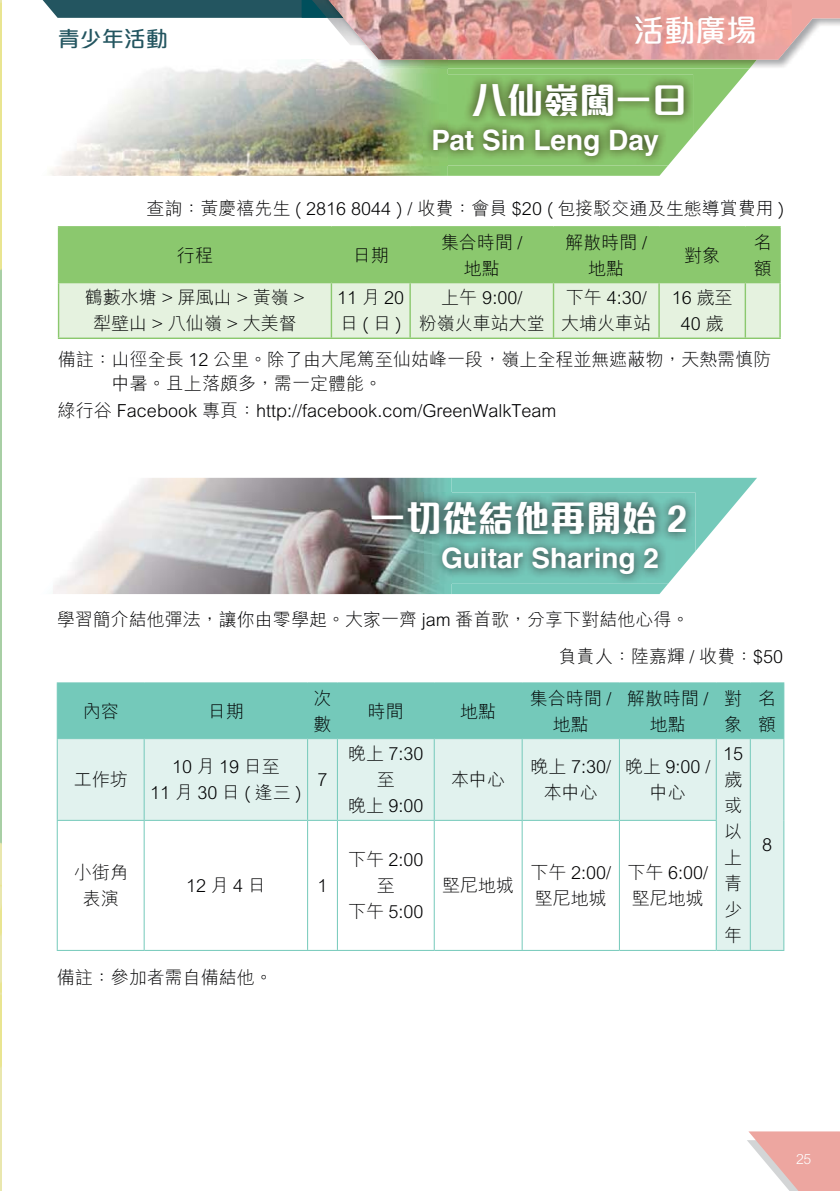
<style>
.page{position:relative;width:840px;height:1191px;background:#fff}
.page>*{position:absolute;margin:0;border:0;box-sizing:border-box;transform-origin:0 0}
.t1{font:36px "M Elle HK Xbold E Ten B5 H";color:#fff}
.t2{font:31px "M Elle HK Medium E Ten B5 H";color:#fff}
.t3{font:700 28px "Helvetica CE";color:#fff}
.t4{font:22px "M Elle HK Medium E Ten B5 H";color:#235560}
.t5{font:18px/26px "M Hei HK Light E Ten B5 H";color:#000102;text-align:center}
.t6{font:14px "M Hei HK Light E Ten B5 H";color:#fff}
</style>
<div class="page">
<svg style="left:447px;top:68px;width:302px;height:108px"></svg>
<img style="left:49px;top:68px;width:398px;height:108px">
<img style="left:423px;top:74px;width:269px;height:91px">
<svg style="left:451px;top:478px;width:305px;height:116px"></svg>
<img style="left:53px;top:478px;width:398px;height:116px">
<div style="left:58px;top:683px;width:724px;height:55px;background:#74c9ba"></div>
<svg style="left:58px;top:739px;width:724px;height:211px"></svg>
<hr style="left:57px;top:682px;width:87px;height:1px;background:#74c9ba">
<hr style="left:57px;top:683px;width:1px;height:55px;background:#74c9ba">
<hr style="left:144px;top:682px;width:163px;height:1px;background:#74c9ba">
<hr style="left:143px;top:683px;width:1px;height:55px;background:#74c9ba">
<hr style="left:307px;top:682px;width:30px;height:1px;background:#74c9ba">
<hr style="left:307px;top:683px;width:1px;height:55px;background:#74c9ba">
<hr style="left:337px;top:682px;width:97px;height:1px;background:#74c9ba">
<hr style="left:337px;top:683px;width:1px;height:55px;background:#74c9ba">
<hr style="left:434px;top:682px;width:88px;height:1px;background:#74c9ba">
<hr style="left:433px;top:683px;width:1px;height:55px;background:#74c9ba">
<hr style="left:522px;top:682px;width:97px;height:1px;background:#74c9ba">
<hr style="left:521px;top:683px;width:1px;height:55px;background:#74c9ba">
<hr style="left:619px;top:682px;width:96px;height:1px;background:#74c9ba">
<hr style="left:618px;top:683px;width:1px;height:55px;background:#74c9ba">
<hr style="left:715px;top:682px;width:34px;height:1px;background:#74c9ba">
<hr style="left:715px;top:683px;width:1px;height:55px;background:#74c9ba">
<hr style="left:749px;top:682px;width:34px;height:1px;background:#74c9ba">
<hr style="left:749px;top:683px;width:1px;height:55px;background:#74c9ba">
<hr style="left:782px;top:683px;width:1px;height:55px;background:#74c9ba">
<hr style="left:57px;top:738px;width:87px;height:1px;background:#74c9ba">
<hr style="left:57px;top:739px;width:1px;height:81px;background:#74c9ba">
<hr style="left:144px;top:738px;width:163px;height:1px;background:#74c9ba">
<hr style="left:143px;top:739px;width:1px;height:81px;background:#74c9ba">
<hr style="left:307px;top:738px;width:30px;height:1px;background:#74c9ba">
<hr style="left:307px;top:739px;width:1px;height:81px;background:#74c9ba">
<hr style="left:337px;top:738px;width:97px;height:1px;background:#74c9ba">
<hr style="left:337px;top:739px;width:1px;height:81px;background:#74c9ba">
<hr style="left:434px;top:738px;width:88px;height:1px;background:#74c9ba">
<hr style="left:433px;top:739px;width:1px;height:81px;background:#74c9ba">
<hr style="left:522px;top:738px;width:97px;height:1px;background:#74c9ba">
<hr style="left:521px;top:739px;width:1px;height:81px;background:#74c9ba">
<hr style="left:619px;top:738px;width:96px;height:1px;background:#74c9ba">
<hr style="left:618px;top:739px;width:1px;height:81px;background:#74c9ba">
<hr style="left:715px;top:738px;width:34px;height:1px;background:#74c9ba">
<hr style="left:715px;top:739px;width:1px;height:81px;background:#74c9ba">
<hr style="left:749px;top:738px;width:34px;height:1px;background:#74c9ba">
<hr style="left:749px;top:739px;width:1px;height:81px;background:#74c9ba">
<hr style="left:782px;top:739px;width:1px;height:81px;background:#74c9ba">
<hr style="left:749px;top:820px;width:1px;height:130px;background:#74c9ba">
<hr style="left:782px;top:820px;width:1px;height:130px;background:#74c9ba">
<hr style="left:715px;top:950px;width:68px;height:1px;background:#74c9ba">
<hr style="left:57px;top:820px;width:87px;height:1px;background:#74c9ba">
<hr style="left:57px;top:821px;width:1px;height:129px;background:#74c9ba">
<hr style="left:144px;top:820px;width:163px;height:1px;background:#74c9ba">
<hr style="left:143px;top:821px;width:1px;height:129px;background:#74c9ba">
<hr style="left:307px;top:820px;width:30px;height:1px;background:#74c9ba">
<hr style="left:307px;top:821px;width:1px;height:129px;background:#74c9ba">
<hr style="left:337px;top:820px;width:97px;height:1px;background:#74c9ba">
<hr style="left:337px;top:821px;width:1px;height:129px;background:#74c9ba">
<hr style="left:434px;top:820px;width:88px;height:1px;background:#74c9ba">
<hr style="left:433px;top:821px;width:1px;height:129px;background:#74c9ba">
<hr style="left:522px;top:820px;width:97px;height:1px;background:#74c9ba">
<hr style="left:521px;top:821px;width:1px;height:129px;background:#74c9ba">
<hr style="left:619px;top:820px;width:97px;height:1px;background:#74c9ba">
<hr style="left:618px;top:821px;width:1px;height:129px;background:#74c9ba">
<hr style="left:715px;top:821px;width:1px;height:129px;background:#74c9ba">
<hr style="left:57px;top:950px;width:87px;height:1px;background:#74c9ba">
<hr style="left:144px;top:950px;width:290px;height:1px;background:#74c9ba">
<hr style="left:434px;top:950px;width:185px;height:1px;background:#74c9ba">
<hr style="left:619px;top:950px;width:96px;height:1px;background:#74c9ba">
<img style="left:362px;top:492px;width:333px;height:92px">
<div style="left:59px;top:227px;width:719px;height:55px;background:#8bc86e"></div>
<div style="left:59px;top:283px;width:719px;height:54px;background:#e5f2df"></div>
<hr style="left:58px;top:226px;width:273px;height:1px;background:#8bc86e">
<hr style="left:58px;top:227px;width:1px;height:55px;background:#8bc86e">
<hr style="left:331px;top:226px;width:79px;height:1px;background:#8bc86e">
<hr style="left:330px;top:227px;width:2px;height:55px;background:#8bc86e">
<hr style="left:410px;top:226px;width:143px;height:1px;background:#8bc86e">
<hr style="left:409px;top:227px;width:1px;height:55px;background:#8bc86e">
<hr style="left:553px;top:226px;width:105px;height:1px;background:#8bc86e">
<hr style="left:552px;top:227px;width:2px;height:55px;background:#8bc86e">
<hr style="left:658px;top:226px;width:87px;height:1px;background:#8bc86e">
<hr style="left:658px;top:227px;width:1px;height:55px;background:#8bc86e">
<hr style="left:745px;top:226px;width:35px;height:1px;background:#8bc86e">
<hr style="left:744px;top:227px;width:1px;height:55px;background:#8bc86e">
<hr style="left:778px;top:227px;width:2px;height:55px;background:#8bc86e">
<hr style="left:58px;top:282px;width:273px;height:1px;background:#8bc86e">
<hr style="left:58px;top:283px;width:1px;height:54px;background:#8bc86e">
<hr style="left:331px;top:282px;width:79px;height:1px;background:#8bc86e">
<hr style="left:330px;top:283px;width:2px;height:54px;background:#8bc86e">
<hr style="left:410px;top:282px;width:143px;height:1px;background:#8bc86e">
<hr style="left:409px;top:283px;width:1px;height:54px;background:#8bc86e">
<hr style="left:553px;top:282px;width:105px;height:1px;background:#8bc86e">
<hr style="left:552px;top:283px;width:2px;height:54px;background:#8bc86e">
<hr style="left:658px;top:282px;width:87px;height:1px;background:#8bc86e">
<hr style="left:658px;top:283px;width:1px;height:54px;background:#8bc86e">
<hr style="left:745px;top:282px;width:35px;height:1px;background:#8bc86e">
<hr style="left:744px;top:283px;width:1px;height:54px;background:#8bc86e">
<hr style="left:778px;top:283px;width:2px;height:54px;background:#8bc86e">
<hr style="left:58px;top:337px;width:600px;height:2px;background:#8bc86e">
<hr style="left:658px;top:337px;width:122px;height:2px;background:#8bc86e">
<svg style="left:747px;top:1131px;width:92px;height:60px"></svg>
<img style="left:756px;top:60px;width:35px;height:8px">
<img style="left:301px;top:60px;width:455px;height:8px">
<svg style="left:42px;top:0;width:797px;height:60px"></svg>
<img style="left:328px;top:0;width:463px;height:60px">
<img style="left:0;top:0;width:1px;height:1191px">
<p class="t4" style="left:58px;top:31px;width:112px">青少年活動</p>
<h2 class="t2" style="left:632px;top:18px;width:125px">活動廣場</h2>
<h1 class="t1" style="left:471px;top:87px;width:218px">八仙嶺闖一日</h1>
<h3 class="t3" style="left:431px;top:130px;width:229px">Pat Sin Leng Day</h3>
<p class="t5" style="left:146px;top:198px;width:639px">查詢：黃慶禧先生 ( 2816 8044 ) / 收費：會員 $20 ( 包接駁交通及生態導賞費用 )</p>
<p class="t5" style="left:177px;top:244px;width:37px">行程</p>
<p class="t5" style="left:352px;top:244px;width:37px">日期</p>
<p class="t5" style="left:441px;top:231px;width:83px">集合時間 /地點</p>
<p class="t5" style="left:565px;top:231px;width:83px">解散時間 /地點</p>
<p class="t5" style="left:753px;top:231px;width:19px;text-align:left">名額</p>
<p class="t5" style="left:683px;top:244px;width:37px">對象</p>
<p class="t5" style="left:85px;top:287px;width:222px">鶴藪水塘 &gt; 屏風山 &gt; 黃嶺 &gt;犁壁山 &gt; 八仙嶺 &gt; 大美督</p>
<p class="t5" style="left:337px;top:287px;width:69px;text-align:left">11 月 20日(日)</p>
<p class="t5" style="left:418px;top:287px;width:127px">上午 9:00/<br>粉嶺火車站大堂</p>
<p class="t5" style="left:561px;top:287px;width:91px;text-align:left">下午 4:30/大埔火車站</p>
<p class="t5" style="left:671px;top:287px;width:62px">16 歲至<br>40 歲</p>
<p class="t5" style="left:112px;top:350px;width:661px;line-height:24px;text-align:left;text-indent:-54px">備註：山徑全長 12 公里。除了由大尾篤至仙姑峰一段，嶺上全程並無遮蔽物，天熱需慎防中暑。且上落頗多，需一定體能。</p>
<p class="t5" style="left:58px;top:400px;width:500px">綠行谷 Facebook 專頁：http://facebook.com/GreenWalkTeam</p>
<h1 class="t1" style="left:369px;top:505px;width:319px">一切從結他再開始 2</h1>
<h3 class="t3" style="left:441px;top:548px;width:219px">Guitar Sharing 2</h3>
<p class="t5" style="left:558px;top:602px;width:226px;line-height:37.4px;text-align:left;text-indent:-502px">學習簡介結他彈法，讓你由零學起。大家一齊 jam 番首歌，分享下對結他心得。<br>負責人：陸嘉輝 / 收費：$50</p>
<p class="t5" style="left:83px;top:700px;width:37px">內容</p>
<p class="t5" style="left:208px;top:700px;width:37px">日期</p>
<p class="t5" style="left:529px;top:687px;width:83px">集合時間 /地點</p>
<p class="t5" style="left:626px;top:687px;width:83px">解散時間 /地點</p>
<p class="t5" style="left:723px;top:687px;width:19px;text-align:left">對象</p>
<p class="t5" style="left:757px;top:687px;width:19px;text-align:left">名額</p>
<p class="t5" style="left:313px;top:687px;width:19px;text-align:left">次數</p>
<p class="t5" style="left:367px;top:700px;width:37px">時間</p>
<p class="t5" style="left:460px;top:700px;width:37px">地點</p>
<p class="t5" style="left:74px;top:769px;width:55px">工作坊</p>
<p class="t5" style="left:74px;top:862px;width:55px">小街角表演</p>
<p class="t5" style="left:150px;top:756px;width:153px">10 月 19 日至<br>11月30日(逢三)</p>
<p class="t5" style="left:317px;top:769px;width:12px">7</p>
<p class="t5" style="left:186px;top:875px;width:81px">12月4日</p>
<p class="t5" style="left:317px;top:875px;width:12px">1</p>
<p class="t5" style="left:57px;top:966px;width:218px">備註：參加者需自備結他。</p>
<p class="t5" style="left:348px;top:743px;width:77px">晚上 7:30至<br>晚上 9:00</p>
<p class="t5" style="left:348px;top:849px;width:77px">下午 2:00至<br>下午 5:00</p>
<p class="t5" style="left:451px;top:769px;width:55px">本中心</p>
<p class="t5" style="left:442px;top:875px;width:74px">堅尼地城</p>
<p class="t5" style="left:530px;top:756px;width:82px">晚上 7:30/本中心</p>
<p class="t5" style="left:624px;top:756px;width:87px">晚上 9:00 /中心</p>
<p class="t5" style="left:722px;top:743px;width:22px;text-align:justify">15歲或以上青少年</p>
<p class="t5" style="left:530px;top:862px;width:82px;text-align:left">下午 2:00/堅尼地城</p>
<p class="t5" style="left:627px;top:862px;width:82px;text-align:left">下午 6:00/堅尼地城</p>
<p class="t5" style="left:761px;top:834px;width:12px">8</p>
<p class="t6" style="left:795px;top:1154px;width:17px">25</p>
</div>
